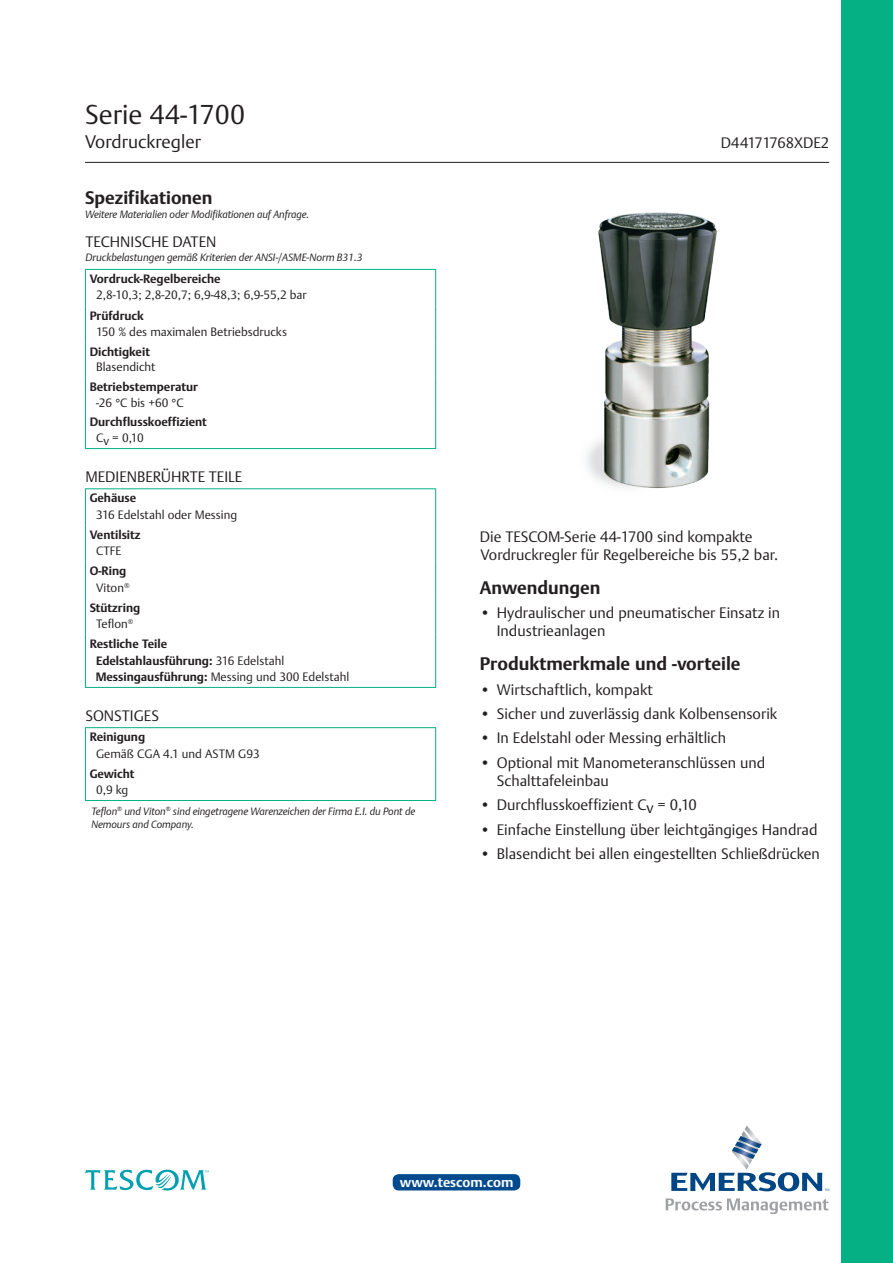
<style>
.page{position:relative;width:893px;height:1263px;background:#fff}
.page>*{position:absolute;margin:0;border:0;box-sizing:border-box;transform-origin:0 0}
.Quick_Find_List_Vord{font:300 27px "DTL Argo T";color:#231f20}
.t1{font:700 18px "DTL Argo T";color:#231f20}
.t2{font:300 18px "DTL Argo T";color:#231f20}
.t3{font:300 15px/18px "DTL Argo T";color:#231f20}
.t4{font:700 13.5px "DTL Argo T";color:#fff}
.t5{font:700 12px/16.5px "DTL Argo T";color:#231f20}
.t6{font:300 12px "DTL Argo T";color:#231f20}
.t7{font:italic 10.5px/13.5px "DTL Argo T Light";letter-spacing:-.005em;color:#231f20}
.s1{font-weight:300}
</style>
<div class="page">
<div style="left:842px;top:0;width:51px;height:1263px;background:#05b085"></div>
<hr style="left:85px;top:162px;width:744px;height:1px;background:#231f20">
<hr style="left:85px;top:270px;width:1px;height:37px;background:#05b085">
<hr style="left:435px;top:270px;width:1px;height:37px;background:#05b085">
<hr style="left:85px;top:307px;width:1px;height:35px;background:#05b085">
<hr style="left:435px;top:307px;width:1px;height:35px;background:#05b085">
<hr style="left:85px;top:342px;width:1px;height:35px;background:#05b085">
<hr style="left:435px;top:342px;width:1px;height:35px;background:#05b085">
<hr style="left:85px;top:377px;width:1px;height:36px;background:#05b085">
<hr style="left:435px;top:377px;width:1px;height:36px;background:#05b085">
<hr style="left:85px;top:413px;width:1px;height:35px;background:#05b085">
<hr style="left:435px;top:413px;width:1px;height:35px;background:#05b085">
<hr style="left:85px;top:448px;width:351px;height:1px;background:#05b085">
<hr style="left:85px;top:488px;width:351px;height:1px;background:#05b085">
<hr style="left:85px;top:489px;width:1px;height:36px;background:#05b085">
<hr style="left:435px;top:489px;width:1px;height:36px;background:#05b085">
<hr style="left:85px;top:525px;width:1px;height:37px;background:#05b085">
<hr style="left:435px;top:525px;width:1px;height:37px;background:#05b085">
<hr style="left:85px;top:562px;width:1px;height:36px;background:#05b085">
<hr style="left:435px;top:562px;width:1px;height:36px;background:#05b085">
<hr style="left:85px;top:598px;width:1px;height:36px;background:#05b085">
<hr style="left:435px;top:598px;width:1px;height:36px;background:#05b085">
<hr style="left:85px;top:634px;width:1px;height:53px;background:#05b085">
<hr style="left:435px;top:634px;width:1px;height:53px;background:#05b085">
<hr style="left:85px;top:687px;width:351px;height:1px;background:#05b085">
<hr style="left:85px;top:727px;width:351px;height:1px;background:#05b085">
<hr style="left:85px;top:728px;width:1px;height:36px;background:#05b085">
<hr style="left:435px;top:728px;width:1px;height:36px;background:#05b085">
<hr style="left:85px;top:764px;width:1px;height:36px;background:#05b085">
<hr style="left:435px;top:764px;width:1px;height:36px;background:#05b085">
<hr style="left:85px;top:800px;width:351px;height:1px;background:#05b085">
<hr style="left:85px;top:269px;width:351px;height:1px;background:#05b085">
<img style="left:586px;top:212px;width:131px;height:277px">
<svg style="left:671px;top:1125px;width:158px;height:66px"></svg>
<svg style="left:666px;top:1198px;width:162px;height:16px"></svg>
<svg style="left:85px;top:1170px;width:124px;height:20px"></svg>
<div style="left:393px;top:1174px;width:127px;height:16px;background:#004a8d;border-radius:6px"></div>
<p class="Quick_Find_List_Vord" style="left:85px;top:98px;width:162px">Serie 44-1700</p>
<p class="t2" style="left:85px;top:131px;width:117px">Vordruckregler</p>
<p class="t3" style="left:721px;top:133px;width:110px">D44171768XDE2</p>
<p class="t1" style="left:85px;top:187px;width:129px">Spezifikationen</p>
<p class="t7" style="left:85px;top:207px;width:226px">Weitere Materialien oder Modifikationen auf Anfrage.</p>
<p class="t3" style="left:85px;top:233px;width:132px">TECHNISCHE DATEN</p>
<p class="t7" style="left:85px;top:250px;width:279px">Druckbelastungen gemäß Kriterien der ANSI-/ASME-Norm B31.3</p>
<p class="t5" style="left:90px;top:271px;width:133px">Vordruck-Regelbereiche</p>
<p class="t6" style="left:96px;top:288px;width:212px">2,8-10,3; 2,8-20,7; 6,9-48,3; 6,9-55,2 bar</p>
<p class="t5" style="left:90px;top:308px;width:56px">Prüfdruck</p>
<p class="t6" style="left:96px;top:324px;width:193px">150 % des maximalen Betriebsdrucks</p>
<p class="t5" style="left:90px;top:343px;width:62px">Dichtigkeit</p>
<p class="t6" style="left:96px;top:359px;width:61px">Blasendicht</p>
<p class="t5" style="left:90px;top:378px;width:110px">Betriebstemperatur</p>
<p class="t6" style="left:96px;top:395px;width:89px">-26 °C bis +60 °C</p>
<p class="t5" style="left:90px;top:414px;width:119px">Durchflusskoeffizient</p>
<p class="t6" style="left:96px;top:431px;width:49px">Cv = 0,10</p>
<p class="t3" style="left:85px;top:468px;width:158px">MEDIENBERÜHRTE TEILE</p>
<p class="t5" style="left:90px;top:490px;width:48px">Gehäuse</p>
<p class="t6" style="left:96px;top:507px;width:143px">316 Edelstahl oder Messing</p>
<p class="t5" style="left:90px;top:526px;width:52px">Ventilsitz</p>
<p class="t6" style="left:96px;top:544px;width:27px">CTFE</p>
<p class="t5" style="left:90px;top:563px;width:38px">O-Ring</p>
<p class="t6" style="left:96px;top:580px;width:35px">Viton<sup>®</sup></p>
<p class="t5" style="left:90px;top:599px;width:52px">Stützring</p>
<p class="t6" style="left:96px;top:617px;width:39px">Teflon<sup>®</sup></p>
<p class="t5" style="left:90px;top:635px;width:79px">Restliche Teile</p>
<p class="t5" style="left:96px;top:652px;width:255px">Edelstahlausführung: <span class="s1">316 Edelstahl<br></span>Messingausführung: <span class="s1">Messing und 300 Edelstahl</span></p>
<p class="t3" style="left:85px;top:707px;width:75px">SONSTIGES</p>
<p class="t5" style="left:90px;top:729px;width:57px">Reinigung</p>
<p class="t6" style="left:96px;top:746px;width:165px">Gemäß CGA 4.1 und ASTM G93</p>
<p class="t5" style="left:90px;top:765px;width:46px">Gewicht</p>
<p class="t6" style="left:96px;top:783px;width:34px">0,9 kg</p>
<p class="t7" style="left:91px;top:804px;width:325px">Teflon<sup>®</sup> und Viton<sup>®</sup> sind eingetragene Warenzeichen der Firma E.I. du Pont de<br>Nemours and Company.</p>
<p class="t3" style="left:480px;top:528px;width:300px">Die TESCOM-Serie 44-1700 sind kompakte<br>Vordruckregler für Regelbereiche bis 55,2 bar.</p>
<p class="t1" style="left:480px;top:577px;width:122px">Anwendungen</p>
<p class="t3" style="left:497px;top:604px;width:285px;text-indent:-17px">• Hydraulischer und pneumatischer Einsatz in<br>Industrieanlagen</p>
<p class="t1" style="left:480px;top:653px;width:262px">Produktmerkmale und -vorteile</p>
<p class="t3" style="left:480px;top:680px;width:175px">• Wirtschaftlich, kompakt</p>
<p class="t3" style="left:480px;top:704px;width:299px">• Sicher und zuverlässig dank Kolbensensorik</p>
<p class="t3" style="left:480px;top:729px;width:248px">• In Edelstahl oder Messing erhältlich</p>
<p class="t3" style="left:497px;top:753px;width:270px;text-indent:-17px">• Optional mit Manometeranschlüssen und<br>Schalttafeleinbau</p>
<p class="t3" style="left:480px;top:796px;width:219px">• Durchflusskoeffizient Cv = 0,10</p>
<p class="t3" style="left:480px;top:820px;width:339px">• Einfache Einstellung über leichtgängiges Handrad</p>
<p class="t3" style="left:480px;top:844px;width:342px">• Blasendicht bei allen eingestellten Schließdrücken</p>
<p class="t4" style="left:400px;top:1174px;width:115px">www.tescom.com</p>
</div>
